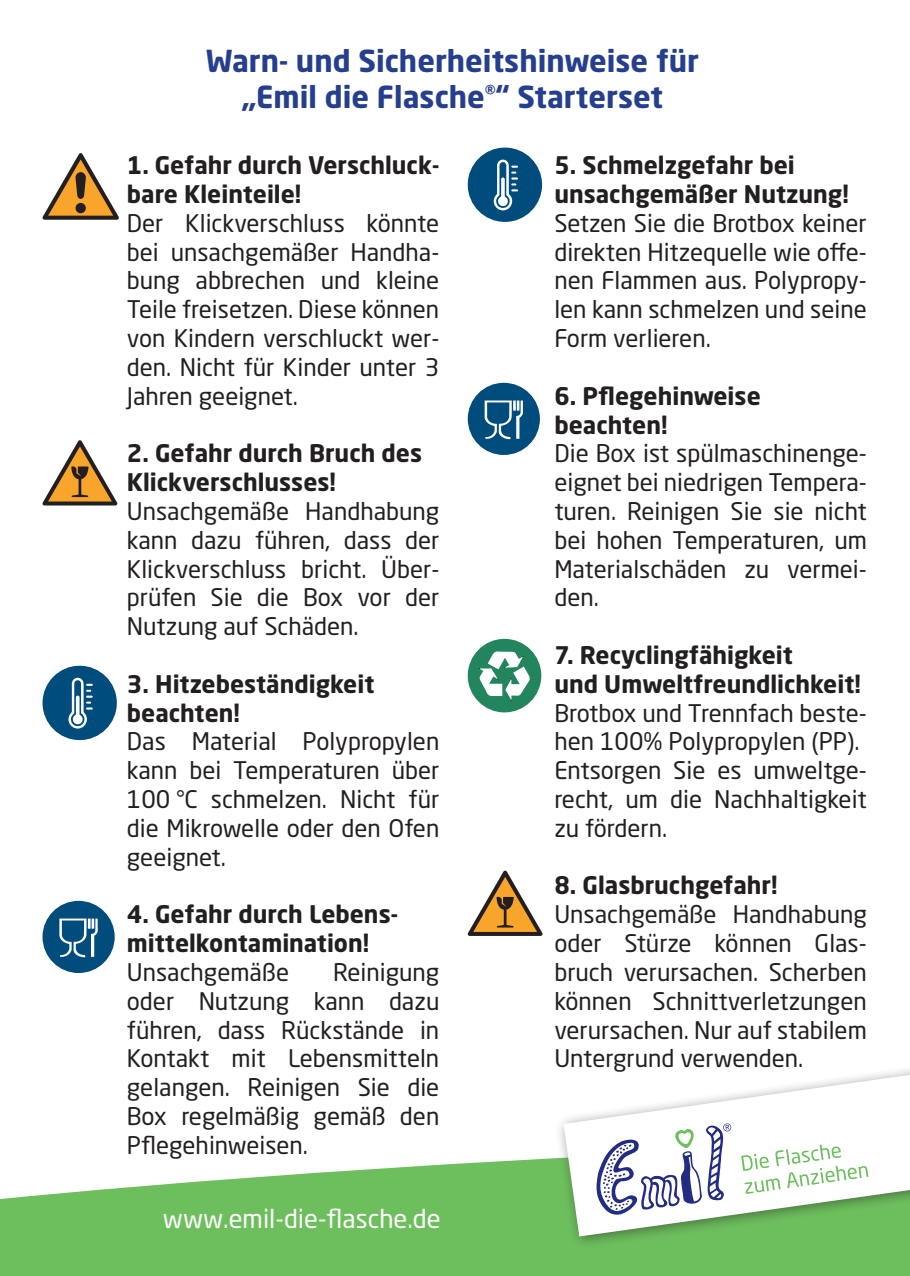
<style>
.page{position:relative;width:910px;height:1276px;background:#fff}
.page>*{position:absolute;margin:0;border:0;box-sizing:border-box;transform-origin:0 0}
.t1{font:700 30px/36px "Neo Sans Std";color:#253f8e;text-align:center}
.t2{font:25.5px "Neo Sans Std";color:#fff}
.t3{font:24px/28.8px "Neo Sans Std";color:#231f20;text-align:justify}
.t4{font:700 24px/28.8px "Neo Sans Std";color:#231f20}
</style>
<div class="page">
<svg style="left:0;top:1158px;width:910px;height:118px;fill:#6dbf5d"></svg>
<div style="left:554px;top:1057px;width:356px;height:193px;background:#231f20;opacity:.5"></div>
<svg style="left:563px;top:1074px;width:347px;height:162px"></svg>
<svg style="left:596px;top:1123px;width:135px;height:91px"></svg>
<svg style="left:741px;top:1144px;width:127px;height:50px"></svg>
<svg style="left:42px;top:440px;width:75px;height:65px"></svg>
<svg style="left:468px;top:870px;width:75px;height:66px"></svg>
<div style="left:468px;top:383px;width:72px;height:72px;background:#004c7c;border-radius:50%"></div>
<svg style="left:485px;top:400px;width:38px;height:39px"></svg>
<div style="left:43px;top:901px;width:72px;height:72px;background:#004c7c;border-radius:50%"></div>
<svg style="left:59px;top:918px;width:39px;height:39px"></svg>
<div style="left:43px;top:666px;width:74px;height:74px;background:#004c7c;border-radius:50%"></div>
<svg style="left:68px;top:677px;width:25px;height:52px"></svg>
<div style="left:468px;top:148px;width:74px;height:74px;background:#004c7c;border-radius:50%"></div>
<svg style="left:493px;top:159px;width:25px;height:52px"></svg>
<svg style="left:42px;top:153px;width:77px;height:67px"></svg>
<div style="left:468px;top:639px;width:73px;height:73px;background:#22855d;border-radius:50%"></div>
<svg style="left:479px;top:651px;width:51px;height:50px"></svg>
<p class="t1" style="left:206px;top:42px;width:495px">Warn- und Sicherheitshinweise für „Emil die Flasche<sup>®</sup>“ Starterset</p>
<p class="t4" style="left:127px;top:150px;width:314px">1. Gefahr durch Verschluck&shy;bare Kleinteile!</p>
<p class="t3" style="left:127px;top:208px;width:314px">Der Klickverschluss könnte bei unsachgemäßer Handha&shy;bung abbrechen und kleine Teile freisetzen. Diese können von Kindern verschluckt wer&shy;den. Nicht für Kinder unter 3<br>Jahren geeignet.</p>
<p class="t4" style="left:127px;top:438px;width:297px">2. Gefahr durch Bruch des</p>
<p class="t4" style="left:127px;top:467px;width:211px">Klickverschlusses!</p>
<p class="t3" style="left:127px;top:496px;width:314px">Unsachgemäße Handhabung kann dazu führen, dass der Klickverschluss bricht. Über&shy;prüfen Sie die Box vor der Nutzung auf Schäden.</p>
<p class="t4" style="left:127px;top:669px;width:249px">3. Hitzebeständigkeit</p>
<p class="t4" style="left:127px;top:697px;width:115px">beachten!</p>
<p class="t3" style="left:127px;top:727px;width:314px">Das Material Polypropylen kann bei Temperaturen über 100 °C schmelzen. Nicht für die Mikrowelle oder den Ofen geeignet.</p>
<p class="t4" style="left:127px;top:899px;width:273px">4. Gefahr durch Lebens-</p>
<p class="t4" style="left:127px;top:928px;width:244px">mittelkontamination!</p>
<p class="t3" style="left:127px;top:957px;width:164px">Unsachgemäße</p>
<p class="t3" style="left:127px;top:957px;width:314px;text-indent:206px">Reinigung oder Nutzung kann dazu führen, dass Rückstände in Kontakt mit Lebensmitteln gelangen. Reinigen Sie die Box regelmäßig gemäß den Pflegehinweisen.</p>
<p class="t2" style="left:163px;top:1203px;width:279px">www.emil-die-flasche.de</p>
<p class="t4" style="left:554px;top:150px;width:242px">5. Schmelzgefahr bei</p>
<p class="t4" style="left:554px;top:179px;width:296px">unsachgemäßer Nutzung!</p>
<p class="t3" style="left:554px;top:208px;width:314px">Setzen Sie die Brotbox keiner direkten Hitzequelle wie offe&shy;nen Flammen aus. Polypropy&shy;len kann schmelzen und seine Form verlieren.</p>
<p class="t4" style="left:554px;top:381px;width:208px">6. Pflegehinweise</p>
<p class="t4" style="left:554px;top:409px;width:115px">beachten!</p>
<p class="t3" style="left:554px;top:439px;width:314px">Die Box ist spülmaschinenge&shy;eignet bei niedrigen Tempera&shy;turen. Reinigen Sie sie nicht bei hohen Temperaturen, um Materialschäden zu vermei&shy;den.</p>
<p class="t4" style="left:554px;top:640px;width:240px">7. Recyclingfähigkeit</p>
<p class="t4" style="left:554px;top:669px;width:308px">und Umweltfreundlichkeit!</p>
<p class="t3" style="left:554px;top:698px;width:314px">Brotbox und Trennfach beste&shy;hen 100% Polypropylen (PP).</p>
<p class="t3" style="left:554px;top:755px;width:314px">Entsorgen Sie es umweltge&shy;recht, um die Nachhaltigkeit zu fördern.</p>
<p class="t4" style="left:554px;top:870px;width:225px">8. Glasbruchgefahr!</p>
<p class="t3" style="left:554px;top:899px;width:314px">Unsachgemäße Handhabung oder Stürze können Glas&shy;bruch verursachen. Scherben können Schnittverletzungen verursachen. Nur auf stabilem Untergrund verwenden.</p>
</div>
